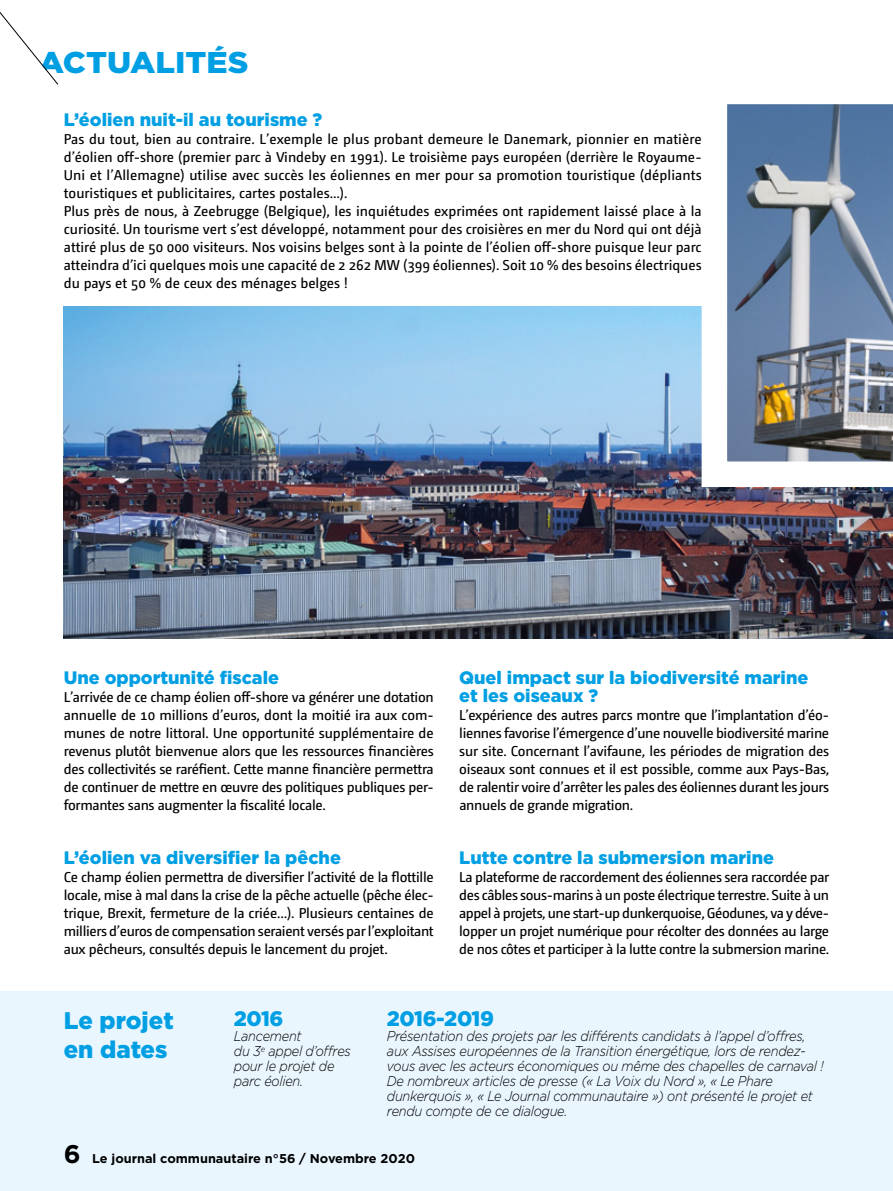
<style>
.page{position:relative;width:893px;height:1191px;background:#fff}
.page>*{position:absolute;margin:0;border:0;box-sizing:border-box;transform-origin:0 0}
.t1{font:900 30px "Gotham";color:#009fe3;scale:1.06 1}
.t2{font:900 24px/28.8px "Gotham";color:#009fe3}
.t3{font:900 21px "Gotham";letter-spacing:-.02em;color:#009fe3}
.t4{font:900 18px/18px "Gotham";color:#009fe3}
.t5{font:14.25px/18px "Camingo Regular TF";color:#000;text-align:justify}
.t6{font:italic 300 14.25px/15px "Gotham";letter-spacing:-.02em;color:#000;scale:.9 1}
.t7{font:700 12.75px "Gotham";color:#000}
.s1{font-size:25.5px}
</style>
<div class="page">
<div style="left:0;top:991px;width:893px;height:200px;background:#eaf6fe"></div>
<svg style="left:0;top:12px;width:59px;height:73px"></svg>
<img style="left:64px;top:306px;width:829px;height:332px">
<svg style="left:689px;top:104px;width:204px;height:396px"></svg>
<h1 class="t1" style="left:39px;top:44px;width:199px">ACTUALITÉS</h1>
<p class="t4" style="left:64px;top:111px;width:260px">L’éolien nuit-il au tourisme ?</p>
<p class="t5" style="left:64px;top:130px;width:639px;text-align:left">Pas du tout, bien au contraire. L’exemple le plus probant demeure le Danemark, pionnier en matière d’éolien off-shore (premier parc à Vindeby en 1991). Le troisième pays européen (derrière le Royaume-Uni et l’Allemagne) utilise avec succès les éoliennes en mer pour sa promotion touristique (dépliants touristiques et publicitaires, cartes postales…).<br>Plus près de nous, à Zeebrugge (Belgique), les inquiétudes exprimées ont rapidement laissé place à la curiosité. Un tourisme vert s’est développé, notamment pour des croisières en mer du Nord qui ont déjà attiré plus de 50 000 visiteurs. Nos voisins belges sont à la pointe de l’éolien off-shore puisque leur parc atteindra d’ici quelques mois une capacité de 2 262 MW (399 éoliennes). Soit 10 % des besoins électriques du pays et 50 % de ceux des ménages belges !</p>
<p class="t4" style="left:64px;top:669px;width:217px">Une opportunité fiscale</p>
<p class="t5" style="left:64px;top:688px;width:372px">L’arrivée de ce champ éolien off-shore va générer une dotation annuelle de 10 millions d’euros, dont la moitié ira aux com&shy;munes de notre littoral. Une opportunité supplémentaire de revenus plutôt bienvenue alors que les ressources financières des collectivités se raréfient. Cette manne financière permettra de continuer de mettre en œuvre des politiques publiques per&shy;formantes sans augmenter la fiscalité locale.</p>
<p class="t4" style="left:64px;top:849px;width:279px">L’éolien va diversifier la pêche</p>
<p class="t5" style="left:64px;top:868px;width:371px">Ce champ éolien permettra de diversifier l’activité de la flottille locale, mise à mal dans la crise de la pêche actuelle (pêche élec&shy;trique, Brexit, fermeture de la criée…). Plusieurs centaines de milliers d’euros de compensation seraient versés par l’exploitant aux pêcheurs, consultés depuis le lancement du projet.</p>
<p class="t4" style="left:459px;top:669px;width:351px">Quel impact sur la biodiversité marine et les oiseaux ?</p>
<p class="t5" style="left:459px;top:706px;width:371px">L’expérience des autres parcs montre que l’implantation d’éo&shy;liennes favorise l’émergence d’une nouvelle biodiversité marine sur site. Concernant l’avifaune, les périodes de migration des oiseaux sont connues et il est possible, comme aux Pays-Bas, de ralentir voire d’arrêter les pales des éoliennes durant les jours annuels de grande migration.</p>
<p class="t4" style="left:459px;top:849px;width:316px">Lutte contre la submersion marine</p>
<p class="t5" style="left:459px;top:868px;width:371px">La plateforme de raccordement des éoliennes sera raccordée par des câbles sous-marins à un poste électrique terrestre. Suite à un appel à projets, une start-up dunkerquoise, Géodunes, va y déve&shy;lopper un projet numérique pour récolter des données au large de nos côtes et participer à la lutte contre la submersion marine.</p>
<h2 class="t2" style="left:64px;top:1005px;width:111px">Le projet en dates</h2>
<h3 class="t3" style="left:234px;top:1006px;width:51px">2016</h3>
<p class="t6" style="left:234px;top:1028px;width:132px">Lancement<br>du 3<sup>e</sup> appel d’offres pour le projet de parc éolien.</p>
<h3 class="t3" style="left:387px;top:1006px;width:108px">2016-2019</h3>
<p class="t6" style="left:387px;top:1028px;width:487px">Présentation des projets par les différents candidats à l’appel d’offres, aux Assises européennes de la Transition énergétique, lors de rendez&shy;vous avec les acteurs économiques ou même des chapelles de carnaval !<br>De nombreux articles de presse (« La Voix du Nord », « Le Phare dunkerquois », « Le Journal communautaire ») ont présenté le projet et rendu compte de ce dialogue.</p>
<p class="t7" style="left:64px;top:1150px;width:353px"><span class="s1">6</span> Le journal communautaire n°56 / Novembre 2020</p>
</div>
